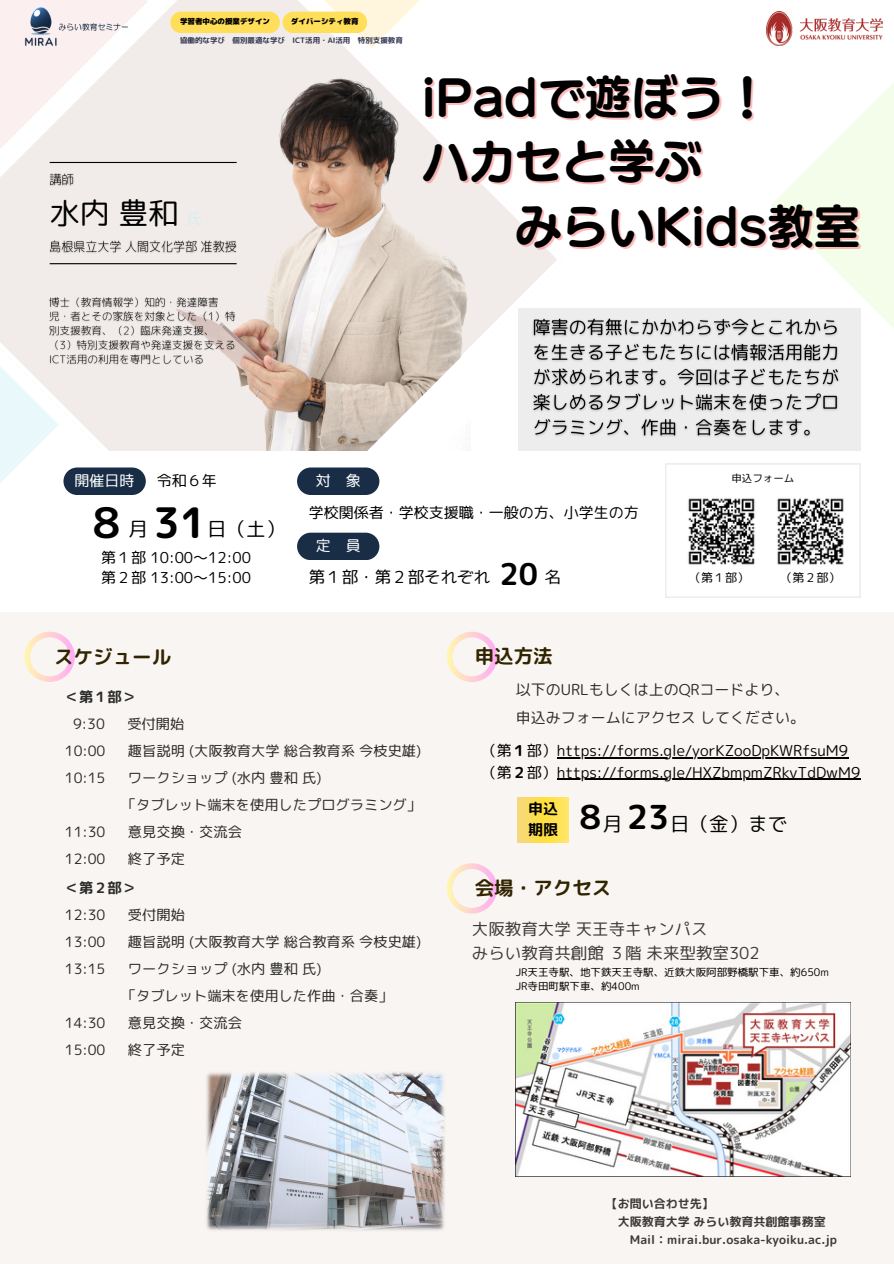
<style>
.page{position:relative;width:894px;height:1264px;background:#fff}
.page>*{position:absolute;margin:0;border:0;box-sizing:border-box;transform-origin:0 0}
.t1{font:46.5px "UD Marugo Large Pr 6 N B";color:#000}
.t2{font:42px "rounded mplus 1 p bold";color:#000}
.t3{font:33px "rounded mplus 1 p bold";color:#000}
.t4{font:30px "rounded mplus 1 p regular";color:#000}
.t5{font:30px "rounded mplus 1 p bold";color:#000}
.t6{font:19.5px "rounded mplus 1 p bold";color:#312400}
.t7{font:19.5px "rounded mplus 1 p regular";color:#000}
.t8{font:16.5px "rounded mplus 1 p regular";color:#3e3a3a}
.t9{font:16.5px "rounded mplus 1 p regular";color:#000}
.t10{font:15px "rounded mplus 1 p regular";color:#000}
.t11{font:15px/28.2px "rounded mplus 1 p regular";color:#2b2b2b}
.t12{font:15px "rounded mplus 1 p regular";color:#fff}
.t13{font:15px "rounded mplus 1 p bold";color:#000}
.t14{font:15px "rounded mplus 1 p light";color:#c9f0f7}
.t15{font:14.25px "rounded mplus 1 p regular";color:#2b2b2b}
.t16{font:14.25px "rounded mplus 1 p bold";color:#2b2b2b}
.t17{font:12px "rounded mplus 1 p bold";color:#3e3a3a}
.t18{font:12px "rounded mplus 1 p regular";color:#000}
.t19{font:10.5px "rounded mplus 1 p regular";color:#000}
.t20{font:7.5px "rounded mplus 1 p bold";color:#333652}
.t21{font:7.5px "rounded mplus 1 p black";color:#000}
.s1{font-family:"rounded mplus 1 p bold"}
</style>
<div class="page">
<svg style="left:0;top:8px;width:557px;height:443px"></svg>
<img style="left:172px;top:68px;width:298px;height:383px">
<svg style="left:0;top:0;width:148px;height:149px"></svg>
<svg style="left:0;top:277px;width:59px;height:206px"></svg>
<svg style="left:321px;top:334px;width:196px;height:117px"></svg>
<svg style="left:771px;top:84px;width:122px;height:269px"></svg>
<img style="left:25px;top:7px;width:108px;height:39px">
<img style="left:766px;top:12px;width:115px;height:34px">
<img style="left:46px;top:171px;width:32px;height:19px">
<hr style="left:50px;top:162px;width:186px;height:1px;background:#000">
<img style="left:46px;top:237px;width:194px;height:20px">
<img style="left:47px;top:294px;width:191px;height:73px">
<hr style="left:50px;top:263px;width:186px;height:1px;background:#000">
<div style="left:0;top:612px;width:893px;height:651px;background:#f8f5f2"></div>
<div style="left:517px;top:308px;width:343px;height:156px;background:#ededed"></div>
<img style="left:533px;top:318px;width:306px;height:119px">
<div style="left:38px;top:451px;width:843px;height:152px;background:#fff"></div>
<div style="left:63px;top:467px;width:83px;height:28px;background:#192d47;border-radius:14px"></div>
<svg style="left:665px;top:463px;width:194px;height:134px"></svg>
<div style="left:297px;top:467px;width:82px;height:28px;background:#192d47;border-radius:14px"></div>
<div style="left:297px;top:532px;width:82px;height:28px;background:#192d47;border-radius:14px"></div>
<svg style="left:25px;top:631px;width:50px;height:51px"></svg>
<img style="left:204px;top:1070px;width:242px;height:162px">
<svg style="left:517px;top:797px;width:51px;height:45px;background:#fcde57"></svg>
<svg style="left:446px;top:631px;width:51px;height:51px"></svg>
<img style="left:515px;top:1002px;width:334px;height:174px">
<svg style="left:446px;top:863px;width:51px;height:50px"></svg>
<img style="left:682px;top:493px;width:78px;height:77px">
<img style="left:771px;top:493px;width:78px;height:77px">
<svg style="left:170px;top:0;width:349px;height:48px"></svg>
<hr style="left:556px;top:757px;width:291px;height:1px;background:#000">
<hr style="left:556px;top:778px;width:304px;height:1px;background:#000">
<p class="t21" style="left:180px;top:16px;width:91px">学習者中心の授業デザイン</p>
<p class="t21" style="left:291px;top:16px;width:69px">ダイバーシティ教育</p>
<p class="t20" style="left:180px;top:35px;width:224px">協働的な学び 個別最適な学び ICT活用・AI活用 特別支援教育</p>
<p class="t4" style="left:50px;top:192px;width:130px">水内豊和</p>
<p class="t14" style="left:187px;top:207px;width:16px">氏</p>
<h4 class="t1" style="left:422px;top:74px;width:350px">iPadで遊ぼう！</h4>
<h6 class="t1" style="left:422px;top:138px;width:280px">ハカセと学ぶ</h6>
<p class="t1" style="left:515px;top:202px;width:346px">みらいKids教室</p>
<p class="t12" style="left:75px;top:469px;width:61px">開催日時</p>
<p class="t10" style="left:157px;top:469px;width:61px">令和６年</p>
<h3 class="t2" style="left:85px;top:493px;width:43px">８</h3>
<h3 class="t2" style="left:153px;top:493px;width:55px">31</h3>
<p class="t7" style="left:207px;top:515px;width:79px">日（土）</p>
<p class="t10" style="left:101px;top:546px;width:151px">第１部 10:00～12:00</p>
<p class="t10" style="left:101px;top:567px;width:151px">第２部 13:00～15:00</p>
<p class="t7" style="left:128px;top:515px;width:21px">月</p>
<p class="t6" style="left:54px;top:643px;width:118px">スケジュール</p>
<h1 class="t12" style="left:315px;top:469px;width:46px">対 象</h1>
<p class="t10" style="left:308px;top:501px;width:331px">学校関係者・学校支援職・一般の方、小学生の方</p>
<h5 class="t12" style="left:315px;top:535px;width:46px">定 員</h5>
<p class="t9" style="left:308px;top:565px;width:183px">第１部・第２部それぞれ</p>
<h2 class="t5" style="left:499px;top:552px;width:40px">20</h2>
<p class="t9" style="left:544px;top:565px;width:18px">名</p>
<p class="t6" style="left:474px;top:642px;width:79px">申込方法</p>
<p class="t19" style="left:731px;top:471px;width:65px">申込フォーム</p>
<p class="t18" style="left:689px;top:568px;width:62px">（第１部）</p>
<p class="t18" style="left:780px;top:568px;width:62px">（第２部）</p>
<p class="t16" style="left:65px;top:686px;width:73px">＜第１部＞</p>
<p class="t15" style="left:73px;top:713px;width:33px">9:30</p>
<p class="t15" style="left:127px;top:713px;width:58px">受付開始</p>
<p class="t15" style="left:65px;top:740px;width:42px">10:00</p>
<p class="t15" style="left:128px;top:740px;width:295px">趣旨説明 (大阪教育大学総合教育系今枝史雄)</p>
<p class="t15" style="left:65px;top:767px;width:42px">10:15</p>
<p class="t15" style="left:128px;top:767px;width:195px">ワークショップ (水内豊和氏)</p>
<p class="t15" style="left:122px;top:794px;width:301px">「タブレット端末を使用したプログラミング」</p>
<p class="t15" style="left:65px;top:821px;width:42px">11:30</p>
<p class="t15" style="left:128px;top:821px;width:115px">意見交換・交流会</p>
<p class="t15" style="left:65px;top:848px;width:42px">12:00</p>
<p class="t15" style="left:128px;top:848px;width:58px">終了予定</p>
<p class="t16" style="left:65px;top:877px;width:73px">＜第２部＞</p>
<p class="t15" style="left:65px;top:904px;width:42px">12:30</p>
<p class="t15" style="left:128px;top:904px;width:58px">受付開始</p>
<p class="t15" style="left:65px;top:931px;width:42px">13:00</p>
<p class="t15" style="left:128px;top:931px;width:295px">趣旨説明 (大阪教育大学総合教育系今枝史雄)</p>
<p class="t15" style="left:65px;top:958px;width:42px">13:15</p>
<p class="t15" style="left:128px;top:958px;width:195px">ワークショップ (水内豊和氏)</p>
<p class="t15" style="left:122px;top:985px;width:272px">「タブレット端末を使用した作曲・合奏」</p>
<h4 class="t15" style="left:65px;top:1012px;width:42px">14:30</h4>
<h4 class="t15" style="left:128px;top:1012px;width:115px">意見交換・交流会</h4>
<p class="t15" style="left:65px;top:1039px;width:42px">15:00</p>
<p class="t15" style="left:128px;top:1039px;width:58px">終了予定</p>
<p class="t11" style="left:515px;top:675px;width:291px">以下のURLもしくは上のQRコードより、申込みフォームにアクセスしてください。</p>
<h5 class="t10" style="left:482px;top:739px;width:367px">（第<span class="s1">１</span>部）https://forms.gle/yorKZooDpKWRfsuM9</h5>
<p class="t10" style="left:482px;top:761px;width:380px">（第<span class="s1">２</span>部）https://forms.gle/HXZbmpmZRkvTdDwM9</p>
<p class="t13" style="left:528px;top:798px;width:31px">申込</p>
<p class="t13" style="left:528px;top:818px;width:31px">期限</p>
<p class="t7" style="left:602px;top:809px;width:21px">月</p>
<p class="t7" style="left:670px;top:809px;width:118px">日（金）まで</p>
<p class="t3" style="left:573px;top:793px;width:97px">８ 23</p>
<p class="t6" style="left:474px;top:873px;width:138px">会場・アクセス</p>
<p class="t8" style="left:472px;top:917px;width:237px">大阪教育大学天王寺キャンパス</p>
<p class="t8" style="left:472px;top:941px;width:289px">みらい教育共創館３階未来型教室302</p>
<p class="t19" style="left:515px;top:965px;width:314px">JR天王寺駅、地下鉄天王寺駅、近鉄大阪阿部野橋駅下車、約650m</p>
<p class="t19" style="left:515px;top:979px;width:125px">JR寺田町駅下車、約400m</p>
<p class="t17" style="left:605px;top:1194px;width:110px">【お問い合わせ先】</p>
<p class="t17" style="left:617px;top:1212px;width:209px">大阪教育大学みらい教育共創館事務室</p>
<p class="t17" style="left:629px;top:1230px;width:209px">Mail：mirai.bur.osaka-kyoiku.ac.jp</p>
</div>
